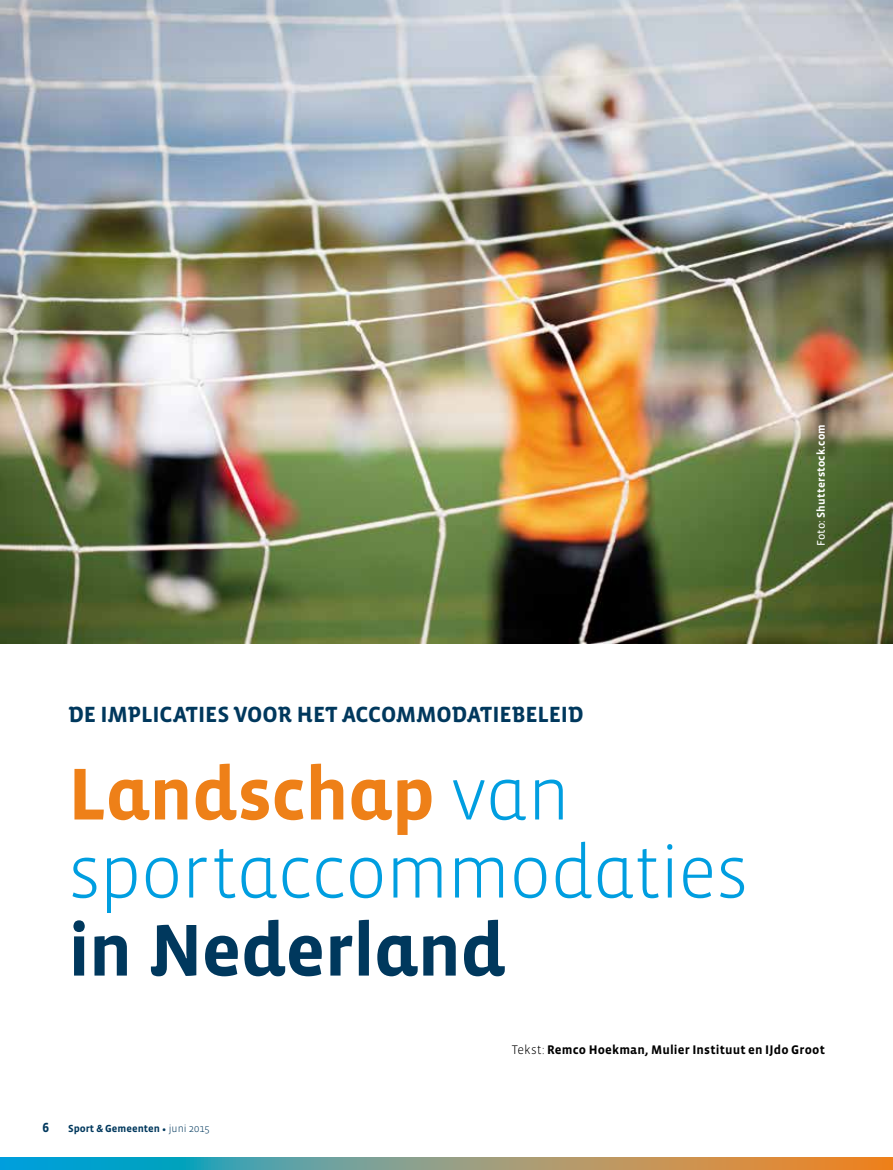
<style>
.page{position:relative;width:893px;height:1170px;background:#fff}
.page>*{position:absolute;margin:0;border:0;box-sizing:border-box;transform-origin:0 0}
.t1{font:300 75px/78px "Vista Sans Alt";letter-spacing:-.025em;color:#009ee0}
.t2{font:700 75px "Vista Sans Alt";letter-spacing:-.015em;color:#00385d}
.t3{font:700 22.5px "Vista Sans Alt";letter-spacing:-.01em;color:#00385d}
.t4{font:700 13.5px "Vista Sans";color:#00385d}
.t5{font:700 12.75px "Vista Sans";letter-spacing:.01em;color:#000}
.t6{font:700 11.25px "Vista Sans";letter-spacing:.015em;color:#fff}
.t7{font:700 10.5px "Vista Sans";color:#00385d}
.s1{font-weight:700;color:#ee8018}
.s2{font-family:"Vista Sans Reg";font-weight:400}
.s3{font-family:"Minion Pro";font-weight:400}
.s4{font-weight:300}
</style>
<div class="page">
<svg style="left:0;top:1157px;width:893px;height:12px;background:#809983"></svg>
<img style="left:0;top:0;width:893px;height:644px">
<h2 class="t3" style="left:68px;top:702px;width:517px">DE IMPLICATIES VOOR HET ACCOMMODATIEBELEID</h2>
<h1 class="t1" style="left:68px;top:756px;width:682px"><span class="s1">Landschap</span> van sportaccommodaties</h1>
<h1 class="t2" style="left:68px;top:912px;width:438px">in Nederland</h1>
<p class="t6" style="left:815px;top:546px;width:124px;rotate:-90deg"><span class="s2">Foto:</span> Shutterstock.com</p>
<p class="t4" style="left:43px;top:1120px;width:8px">6</p>
<p class="t7" style="left:68px;top:1122px;width:143px">Sport &amp; Gemeenten <span class="s3">•</span> <span class="s4">juni 2015</span></p>
<p class="t5" style="left:512px;top:1042px;width:315px"><span class="s4">Tekst:</span> Remco Hoekman, Mulier Instituut en IJdo Groot</p>
</div>
